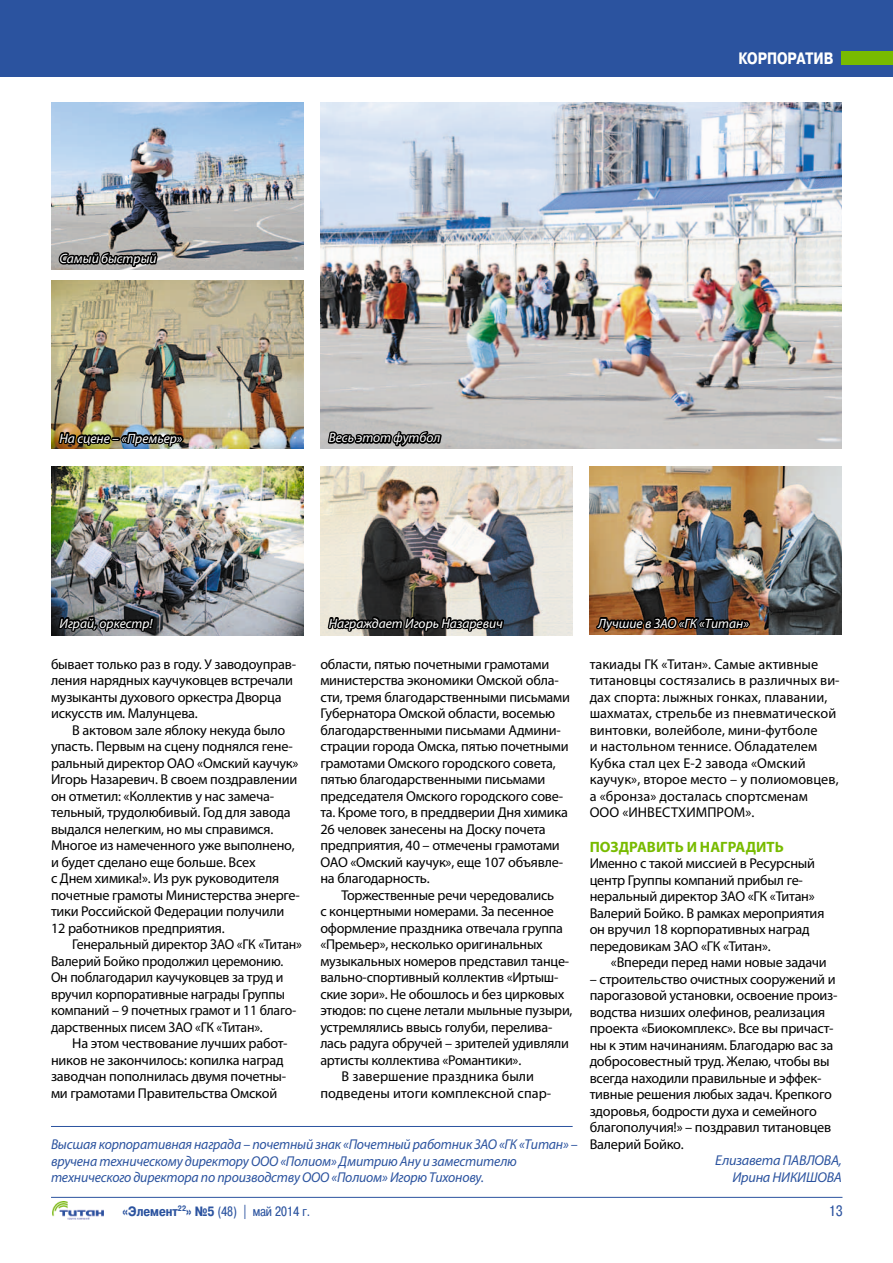
<style>
.page{position:relative;width:893px;height:1263px;background:#fff}
.page>*{position:absolute;margin:0;border:0;box-sizing:border-box;transform-origin:0 0}
.t1{font:700 16.5px "Pragmatica Condensed Cyr";color:#fff}
.t2{font:700 15px "Myriad Pro";color:#78bb00}
.t3{font:15px "Pragmatica Condensed Cyr";color:#2b539f}
.t4{font:14.25px/16.5px "Myriad Pro";letter-spacing:-.015em;color:#000}
.t5{font:14.25px/16.5px "Myriad Pro";letter-spacing:.005em;color:#000}
.t6{font:italic 14.25px/16.5px "Myriad Pro";letter-spacing:-.015em;color:#2b539f;text-align:right}
.t7{font:italic 13.5px "Myriad Pro";color:#fff}
.t8{font:13.5px "Pragmatica Condensed Cyr";color:#2b539f}
.s1{font-weight:700}
</style>
<div class="page">
<div style="left:0;top:0;width:893px;height:77px;background:#2b539f"></div>
<div style="left:842px;top:51px;width:51px;height:13px;background:#78bb00"></div>
<hr style="left:51px;top:1197px;width:791px;height:1px;background:#2b539f">
<img style="left:52px;top:1201px;width:51px;height:18px">
<img style="left:51px;top:280px;width:252px;height:168px">
<img style="left:320px;top:102px;width:522px;height:346px">
<img style="left:51px;top:102px;width:252px;height:168px">
<img style="left:590px;top:467px;width:252px;height:167px">
<img style="left:51px;top:467px;width:252px;height:168px">
<img style="left:320px;top:467px;width:253px;height:168px">
<svg style="left:594px;top:591px;width:158px;height:44px;background:#5a3a26"></svg>
<svg style="left:326px;top:591px;width:180px;height:45px;background:#61615f"></svg>
<svg style="left:57px;top:226px;width:103px;height:44px;background:#898786"></svg>
<img style="left:56px;top:410px;width:130px;height:39px">
<svg style="left:56px;top:591px;width:101px;height:45px;background:#56585d"></svg>
<svg style="left:326px;top:406px;width:118px;height:64px"></svg>
<hr style="left:51px;top:1126px;width:522px;height:1px;background:#2b539f">
<p class="t7" style="left:60px;top:250px;width:99px">Самый быстрый</p>
<p class="t7" style="left:60px;top:430px;width:124px">На сцене – «Премьер»</p>
<p class="t7" style="left:60px;top:615px;width:95px">Играй, оркестр!</p>
<p class="t7" style="left:329px;top:429px;width:113px">Весь этот футбол</p>
<p class="t1" style="left:738px;top:49px;width:95px">корпоратив</p>
<p class="t7" style="left:329px;top:615px;width:176px">Награждает Игорь Назаревич</p>
<p class="t7" style="left:598px;top:615px;width:152px">Лучшие в ЗАО «ГК «Титан»</p>
<p class="t4" style="left:51px;top:655px;width:247px">бывает только раз в году. У заводоуправ&shy;ления нарядных каучуковцев встречали музыканты духового оркестра Дворца искусств им. Малунцева.</p>
<p class="t4" style="left:51px;top:721px;width:250px;text-indent:21px">В актовом зале яблоку некуда было упасть. Первым на сцену поднялся гене&shy;ральный директор ОАО «Омский каучук» Игорь Назаревич. В своем поздравлении он отметил: «Коллектив у нас замеча&shy;тельный, трудолюбивый. Год для завода выдался нелегким, но мы справимся.<br>Многое из намеченного уже выполнено, и будет сделано еще больше. Всех<br>с Днем химика!». Из рук руководителя почетные грамоты Министерства энерге&shy;тики Российской Федерации получили 12 работников предприятия.</p>
<p class="t4" style="left:51px;top:936px;width:252px;text-indent:21px">Генеральный директор ЗАО «ГК «Титан» Валерий Бойко продолжил церемонию.<br>Он поблагодарил каучуковцев за труд и вручил корпоративные награды Группы компаний – 9 почетных грамот и 11 благо&shy;дарственных писем ЗАО «ГК «Титан».</p>
<p class="t4" style="left:51px;top:1035px;width:238px;text-indent:21px">На этом чествование лучших работ&shy;ников не закончилось: копилка наград заводчан пополнилась двумя почетны&shy;ми грамотами Правительства Омской</p>
<p class="t4" style="left:320px;top:655px;width:251px">области, пятью почетными грамотами министерства экономики Омской обла&shy;сти, тремя благодарственными письмами Губернатора Омской области, восемью благодарственными письмами Админи&shy;страции города Омска, пятью почетными грамотами Омского городского совета, пятью благодарственными письмами председателя Омского городского сове&shy;та. Кроме того, в преддверии Дня химика 26 человек занесены на Доску почета предприятия, 40 – отмечены грамотами ОАО «Омский каучук», еще 107 объявле&shy;на благодарность.</p>
<p class="t4" style="left:342px;top:886px;width:214px">Торжественные речи чередовались</p>
<p class="t4" style="left:320px;top:903px;width:235px">с концертными номерами. За песенное</p>
<p class="t4" style="left:320px;top:919px;width:244px">оформление праздника отвечала группа</p>
<p class="t4" style="left:320px;top:936px;width:224px">«Премьер», несколько оригинальных</p>
<p class="t4" style="left:320px;top:952px;width:250px">музыкальных номеров представил танце-</p>
<p class="t4" style="left:320px;top:969px;width:240px">вально-спортивный коллектив «Иртыш-</p>
<p class="t4" style="left:320px;top:985px;width:245px">ские зори». Не обошлось и без цирковых</p>
<p class="t4" style="left:320px;top:1002px;width:254px">этюдов: по сцене летали мыльные пузыри,</p>
<p class="t4" style="left:320px;top:1018px;width:234px">устремлялись ввысь голуби, перелива-</p>
<p class="t4" style="left:320px;top:1035px;width:250px">лась радуга обручей – зрителей удивляли</p>
<p class="t4" style="left:320px;top:1051px;width:202px">артисты коллектива «Романтики».</p>
<p class="t5" style="left:342px;top:1068px;width:194px">В завершение праздника были</p>
<p class="t5" style="left:320px;top:1084px;width:232px">подведены итоги комплексной спар-</p>
<p class="t6" style="left:51px;top:1136px;width:528px;text-align:left">Высшая корпоративная награда – почетный знак «Почетный работник ЗАО «ГК «Титан» – вручена техническому директору ООО «Полиом» Дмитрию Ану и заместителю технического директора по производству ООО «Полиом» Игорю Тихонову.</p>
<p class="t5" style="left:590px;top:655px;width:251px">такиады ГК «Титан». Самые активные титановцы состязались в различных ви&shy;дах спорта: лыжных гонках, плавании, шахматах, стрельбе из пневматической винтовки, волейболе, мини-футболе<br>и настольном теннисе. Обладателем Кубка стал цех Е-2 завода «Омский каучук», второе место – у полиомовцев, а «бронза» досталась спортсменам ООО «ИНВЕСТХИМПРОМ».</p>
<p class="t2" style="left:590px;top:837px;width:21px">Позд</p>
<p class="t2" style="left:629px;top:837px;width:81px">равить и наг</p>
<p class="t2" style="left:728px;top:837px;width:19px">радит</p>
<p class="t2" style="left:775px;top:837px;width:11px">ь</p>
<p class="t4" style="left:590px;top:855px;width:236px">Именно с такой миссией в Ресурсный центр Группы компаний прибыл ге&shy;неральный директор ЗАО «ГК «Титан» Валерий Бойко. В рамках мероприятия он вручил 18 корпоративных наград передовикам ЗАО «ГК «Титан».</p>
<p class="t4" style="left:611px;top:954px;width:217px">«Впереди перед нами новые задачи</p>
<p class="t4" style="left:590px;top:970px;width:249px">– строительство очистных сооружений и парогазовой установки, освоение произ&shy;водства низших олефинов, реализация проекта «Биокомплекс». Все вы причаст&shy;ны к этим начинаниям. Благодарю вас за добросовестный труд. Желаю, чтобы вы всегда находили правильные и эффек&shy;тивные решения любых задач. Крепкого здоровья, бодрости духа и семейного благополучия!» – поздравил титановцев Валерий Бойко.</p>
<p class="t6" style="left:715px;top:1152px;width:128px">Елизавета ПАВЛОВА,<br>Ирина НИКИШОВА</p>
<p class="t8" style="left:123px;top:1203px;width:189px"><span class="s1">«Элемент</span><sup>22</sup><span class="s1">» №5</span> (48) | май 2014 г.</p>
<p class="t3" style="left:829px;top:1203px;width:15px">13</p>
</div>
